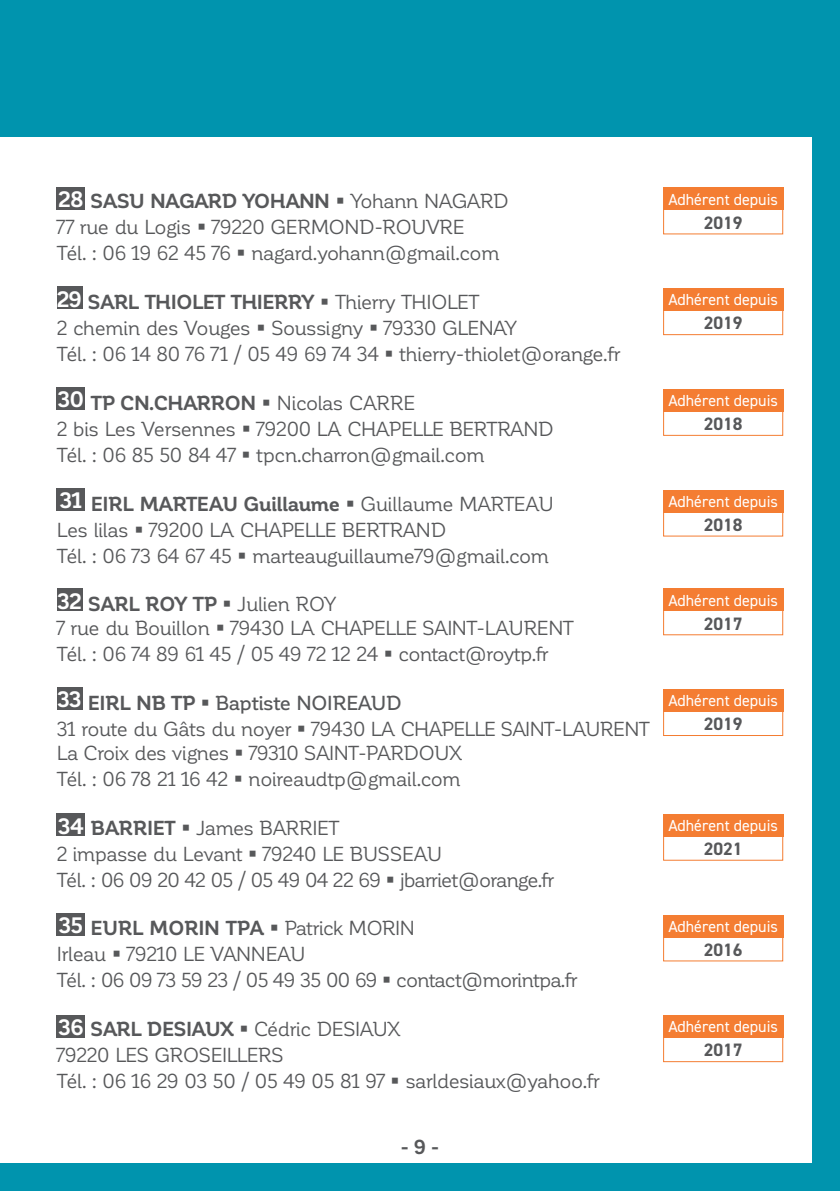
<style>
.page{position:relative;width:840px;height:1191px;background:#fff}
.page>*{position:absolute;margin:0;border:0;box-sizing:border-box;transform-origin:0 0}
.t1{font:20px/26px "Corporative";letter-spacing:-.02em;color:#57585a}
.t2{font:700 20px "Corporative";color:#57585a}
.t3{font:700 18px "DIN2014";color:#57585a}
.t4{font:16px "DIN2014";color:#fff}
.s1{font-weight:700;font-size:22px;color:#fff}
.s2{font-weight:700}
.s3{font-weight:500}
</style>
<div class="page">
<div style="left:0;top:0;width:839px;height:1191px;background:#0094ae"></div>
<div style="left:0;top:28px;width:811px;height:1134px;background:#fff"></div>
<div style="left:0;top:0;width:839px;height:136px;background:#0094ae"></div>
<div style="left:57px;top:187px;width:28px;height:23px;background:#57585a"></div>
<div style="left:662px;top:188px;width:120px;height:22px;background:#f47d32"></div>
<div style="left:662px;top:209px;width:120px;height:25px;border:1px solid #f47d32"></div>
<div style="left:57px;top:286px;width:25px;height:23px;background:#57585a"></div>
<div style="left:662px;top:288px;width:120px;height:23px;background:#f47d32"></div>
<div style="left:662px;top:310px;width:120px;height:25px;border:1px solid #f47d32"></div>
<div style="left:57px;top:387px;width:28px;height:23px;background:#57585a"></div>
<div style="left:662px;top:389px;width:120px;height:23px;background:#f47d32"></div>
<div style="left:662px;top:410px;width:120px;height:26px;border:1px solid #f47d32"></div>
<div style="left:57px;top:488px;width:28px;height:22px;background:#57585a"></div>
<div style="left:662px;top:490px;width:120px;height:22px;background:#f47d32"></div>
<div style="left:662px;top:511px;width:120px;height:25px;border:1px solid #f47d32"></div>
<div style="left:57px;top:588px;width:25px;height:23px;background:#57585a"></div>
<div style="left:662px;top:588px;width:120px;height:23px;background:#f47d32"></div>
<div style="left:662px;top:610px;width:120px;height:25px;border:1px solid #f47d32"></div>
<div style="left:57px;top:687px;width:25px;height:23px;background:#57585a"></div>
<div style="left:662px;top:689px;width:120px;height:23px;background:#f47d32"></div>
<div style="left:662px;top:710px;width:120px;height:26px;border:1px solid #f47d32"></div>
<div style="left:57px;top:813px;width:28px;height:23px;background:#57585a"></div>
<div style="left:662px;top:814px;width:120px;height:22px;background:#f47d32"></div>
<div style="left:662px;top:835px;width:120px;height:25px;border:1px solid #f47d32"></div>
<div style="left:57px;top:912px;width:28px;height:23px;background:#57585a"></div>
<div style="left:662px;top:914px;width:120px;height:23px;background:#f47d32"></div>
<div style="left:662px;top:936px;width:120px;height:25px;border:1px solid #f47d32"></div>
<div style="left:57px;top:1014px;width:28px;height:23px;background:#57585a"></div>
<div style="left:662px;top:1015px;width:120px;height:23px;background:#f47d32"></div>
<div style="left:662px;top:1036px;width:120px;height:26px;border:1px solid #f47d32"></div>
<p class="t1" style="left:57px;top:189px;width:453px"><span class="s1">28</span> <span class="s2">SASU NAGARD YOHANN</span> ▪ Yohann NAGARD<br>77 rue du Logis ▪ 79220 GERMOND-ROUVRE</p>
<p class="t4" style="left:668px;top:189px;width:111px">Adhérent depuis</p>
<p class="t3" style="left:703px;top:210px;width:40px">2019</p>
<p class="t1" style="left:57px;top:241px;width:444px">Tél. : 06 19 62 45 76 ▪ nagard.yohann@gmail.com</p>
<p class="t1" style="left:57px;top:289px;width:461px"><span class="s1">29</span> <span class="s2">SARL THIOLET THIERRY</span> ▪ Thierry THIOLET<br>2 chemin des Vouges ▪ Soussigny ▪ 79330 GLENAY</p>
<p class="t4" style="left:668px;top:290px;width:111px">Adhérent depuis</p>
<p class="t3" style="left:703px;top:311px;width:40px">2019</p>
<p class="t1" style="left:57px;top:341px;width:565px">Tél. : 06 14 80 76 71 / 05 49 69 74 34 ▪ thierry-thiolet@orange.fr</p>
<p class="t1" style="left:57px;top:390px;width:498px"><span class="s1">30</span> <span class="s2">TP CN.CHARRON</span> ▪ Nicolas CARRE<br>2 bis Les Versennes ▪ 79200 LA CHAPELLE BERTRAND</p>
<p class="t4" style="left:668px;top:390px;width:111px">Adhérent depuis</p>
<p class="t3" style="left:703px;top:412px;width:40px">2018</p>
<p class="t1" style="left:57px;top:442px;width:429px">Tél. : 06 85 50 84 47 ▪ tpcn.charron@gmail.com</p>
<p class="t1" style="left:57px;top:491px;width:498px"><span class="s1">31</span> <span class="s2">EIRL MARTEAU Guillaume</span> ▪ Guillaume MARTEAU<br>Les lilas ▪ 79200 LA CHAPELLE BERTRAND</p>
<p class="t4" style="left:668px;top:491px;width:111px">Adhérent depuis</p>
<p class="t3" style="left:703px;top:512px;width:40px">2018</p>
<p class="t1" style="left:57px;top:543px;width:493px">Tél. : 06 73 64 67 45 ▪ marteauguillaume79@gmail.com</p>
<p class="t1" style="left:57px;top:592px;width:518px;line-height:24px"><span class="s1">32</span> <span class="s2">SARL ROY TP</span> ▪ Julien ROY<br>7 rue du Bouillon ▪ 79430 LA CHAPELLE SAINT-LAURENT</p>
<p class="t4" style="left:668px;top:590px;width:111px">Adhérent depuis</p>
<p class="t3" style="left:703px;top:611px;width:40px">2017</p>
<p class="t1" style="left:57px;top:641px;width:493px">Tél. : 06 74 89 61 45 / 05 49 72 12 24 ▪ contact@roytp.fr</p>
<p class="t1" style="left:57px;top:690px;width:594px"><span class="s1">33</span> <span class="s2">EIRL NB TP</span> ▪ <span class="s3">Baptiste NOIREAUD<br></span>31 route du Gâts du noyer ▪ 79430 LA CHAPELLE SAINT-LAURENT</p>
<p class="t4" style="left:668px;top:690px;width:111px">Adhérent depuis</p>
<p class="t3" style="left:703px;top:712px;width:40px">2019</p>
<p class="t1" style="left:57px;top:740px;width:407px">La Croix des vignes ▪ 79310 SAINT-PARDOUX<br>Tél. : 06 78 21 16 42 ▪ noireaudtp@gmail.com</p>
<p class="t1" style="left:57px;top:815px;width:387px"><span class="s1">34</span> <span class="s2">BARRIET</span> ▪ James BARRIET<br>2 impasse du Levant ▪ 79240 LE BUSSEAU</p>
<p class="t4" style="left:668px;top:815px;width:111px">Adhérent depuis</p>
<p class="t3" style="left:703px;top:836px;width:40px">2021</p>
<p class="t1" style="left:57px;top:867px;width:498px">Tél. : 06 09 20 42 05 / 05 49 04 22 69 ▪ jbarriet@orange.fr</p>
<p class="t1" style="left:57px;top:915px;width:359px"><span class="s1">35</span> <span class="s2">EURL MORIN TPA</span> ▪ Patrick MORIN<br>Irleau ▪ 79210 LE VANNEAU</p>
<p class="t4" style="left:668px;top:916px;width:111px">Adhérent depuis</p>
<p class="t3" style="left:703px;top:937px;width:40px">2016</p>
<p class="t1" style="left:57px;top:967px;width:522px">Tél. : 06 09 73 59 23 / 05 49 35 00 69 ▪ contact@morintpa.fr</p>
<p class="t1" style="left:57px;top:1016px;width:345px"><span class="s1">36</span> <span class="s2">SARL DESIAUX</span> ▪ Cédric DESIAUX<br>79220 LES GROSEILLERS</p>
<p class="t4" style="left:668px;top:1016px;width:111px">Adhérent depuis</p>
<p class="t3" style="left:703px;top:1038px;width:40px">2017</p>
<p class="t1" style="left:57px;top:1068px;width:544px">Tél. : 06 16 29 03 50 / 05 49 05 81 97 ▪ sarldesiaux@yahoo.fr</p>
<p class="t2" style="left:400px;top:1135px;width:40px">- 9 -</p>
</div>
